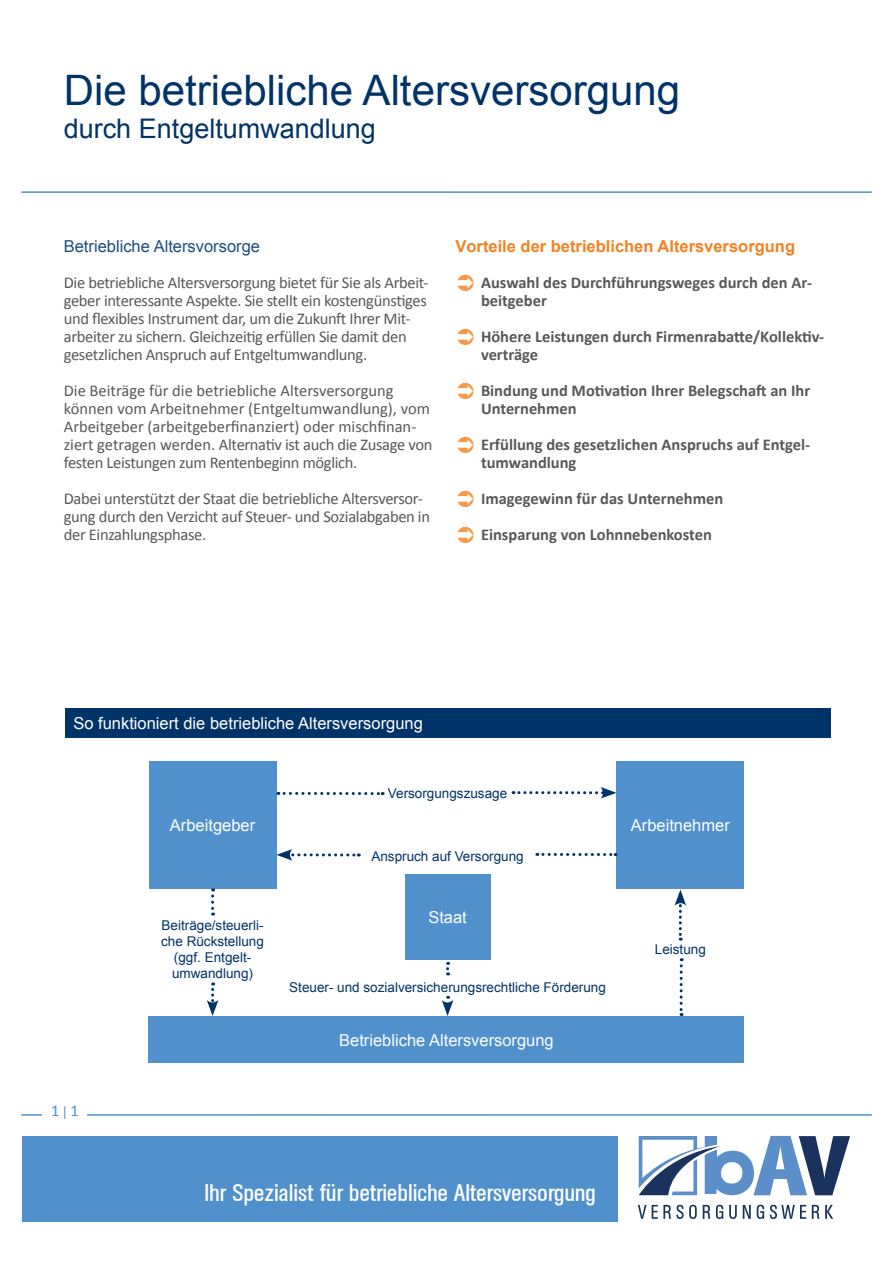
<style>
.page{position:relative;width:893px;height:1263px;background:#fff}
.page>*{position:absolute;margin:0;border:0;box-sizing:border-box;transform-origin:0 0}
.t1{font:42px "Arial";color:#003367}
.t2{font:27px "Arial";color:#003367}
.t3{font:24px "Agent Con DB Normal";color:#fff;scale:1.08 1}
.t4{font:16.5px/18px "Calibri";letter-spacing:-.02em;color:#57585a}
.t5{font:700 16.5px/18px "Calibri";color:#57585a}
.t6{font:16.5px/18px "Calibri";color:#57585a}
.t7{font:16.5px "Arial";color:#fff}
.t8{font:700 16.5px "Arial";color:#f58220}
.t9{font:16.5px "Arial";color:#1a4d7f}
.t10{font:16.5px "Calibri";color:#5090cc}
.t11{font:13.5px/16.2px "Arial";color:#003367;text-align:center}
.s1{font-family:"Arial";font-size:13.5px}
</style>
<div class="page">
<svg style="left:638px;top:1205px;width:59px;height:14px"></svg>
<svg style="left:703px;top:1205px;width:7px;height:14px"></svg>
<svg style="left:716px;top:1205px;width:7px;height:14px"></svg>
<svg style="left:729px;top:1205px;width:8px;height:14px"></svg>
<svg style="left:743px;top:1205px;width:8px;height:14px"></svg>
<svg style="left:757px;top:1205px;width:7px;height:14px"></svg>
<svg style="left:770px;top:1205px;width:36px;height:14px"></svg>
<svg style="left:812px;top:1205px;width:7px;height:14px"></svg>
<svg style="left:825px;top:1205px;width:8px;height:14px"></svg>
<svg style="left:639px;top:1136px;width:211px;height:59px"></svg>
<hr style="left:21px;top:1114px;width:851px;height:2px;background:#5090cc">
<div style="left:22px;top:1137px;width:595px;height:85px;background:#5090cc"></div>
<hr style="left:21px;top:191px;width:851px;height:2px;background:#5090cc">
<div style="left:43px;top:1103px;width:44px;height:19px;background:#fff"></div>
<div style="left:65px;top:708px;width:765px;height:29px;background:#003367"></div>
<div style="left:149px;top:1016px;width:595px;height:47px;background:#5090cc"></div>
<div style="left:149px;top:761px;width:127px;height:127px;background:#5090cc"></div>
<div style="left:617px;top:761px;width:127px;height:127px;background:#5090cc"></div>
<svg style="left:513px;top:787px;width:104px;height:12px"></svg>
<svg style="left:537px;top:853px;width:79px;height:3px"></svg>
<svg style="left:207px;top:982px;width:11px;height:34px"></svg>
<svg style="left:674px;top:890px;width:12px;height:51px"></svg>
<svg style="left:680px;top:958px;width:3px;height:58px"></svg>
<svg style="left:211px;top:888px;width:3px;height:27px"></svg>
<svg style="left:276px;top:849px;width:83px;height:12px"></svg>
<svg style="left:278px;top:792px;width:105px;height:3px"></svg>
<div style="left:405px;top:875px;width:85px;height:85px;background:#5090cc"></div>
<svg style="left:442px;top:996px;width:11px;height:20px"></svg>
<svg style="left:446px;top:962px;width:3px;height:13px"></svg>
<h1 class="t1" style="left:64px;top:62px;width:618px">Die betriebliche Altersversorgung</h1>
<h2 class="t2" style="left:64px;top:110px;width:314px">durch Entgeltumwandlung</h2>
<p class="t9" style="left:64px;top:235px;width:198px">Betriebliche Altersvorsorge</p>
<p class="t4" style="left:64px;top:273px;width:366px">Die betriebliche Altersversorgung bietet für Sie als Arbeit&shy;geber interessante Aspekte. Sie stellt ein kostengünstiges und flexibles Instrument dar, um die Zukunft Ihrer Mit&shy;arbeiter zu sichern. Gleichzeitig erfüllen Sie damit den gesetzlichen Anspruch auf Entgeltumwandlung.</p>
<p class="t6" style="left:64px;top:381px;width:370px">Die Beiträge für die betriebliche Altersversorgung können vom Arbeitnehmer (Entgeltumwandlung), vom Arbeitgeber (arbeitgeberfinanziert) oder mischfinan&shy;ziert getragen werden. Alternativ ist auch die Zusage von festen Leistungen zum Rentenbeginn möglich.</p>
<p class="t4" style="left:64px;top:489px;width:368px">Dabei unterstützt der Staat die betriebliche Altersversor&shy;gung durch den Verzicht auf Steuer- und Sozialabgaben in der Einzahlungsphase.</p>
<p class="t8" style="left:455px;top:235px;width:341px">Vorteile der betrieblichen Altersversorgung</p>
<p class="t5" style="left:481px;top:273px;width:333px">Auswahl des Durchführungsweges durch den Ar&shy;beitgeber</p>
<p class="t5" style="left:481px;top:327px;width:345px">Höhere Leistungen durch Firmenrabatte/Kollektiv&shy;verträge</p>
<p class="t5" style="left:481px;top:381px;width:331px">Bindung und Motivation Ihrer Belegschaft an Ihr<br>Unternehmen</p>
<p class="t5" style="left:481px;top:435px;width:331px">Erfüllung des gesetzlichen Anspruchs auf Entgel&shy;tumwandlung</p>
<p class="t5" style="left:481px;top:480px;width:244px;line-height:36px">Imagegewinn für das Unternehmen<br>Einsparung von Lohnnebenkosten</p>
<p class="t7" style="left:73px;top:711px;width:351px">So funktioniert die betriebliche Altersversorgung</p>
<p class="t11" style="left:388px;top:785px;width:121px">Versorgungszusage</p>
<p class="t7" style="left:170px;top:813px;width:87px">Arbeitgeber</p>
<p class="t7" style="left:631px;top:813px;width:101px">Arbeitnehmer</p>
<p class="t10" style="left:51px;top:1099px;width:29px">1 <span class="s1">|</span> 1</p>
<p class="t11" style="left:161px;top:917px;width:104px">Beiträge/steuerli&shy;che Rückstellung (ggf. Entgelt&shy;umwandlung)</p>
<p class="t11" style="left:371px;top:848px;width:154px">Anspruch auf Versorgung</p>
<p class="t7" style="left:428px;top:906px;width:40px">Staat</p>
<p class="t11" style="left:289px;top:979px;width:318px">Steuer- und sozialversicherungsrechtliche Förderung</p>
<p class="t7" style="left:339px;top:1028px;width:216px">Betriebliche Altersversorgung</p>
<p class="t11" style="left:655px;top:941px;width:53px">Leistung</p>
<h3 class="t3" style="left:204px;top:1179px;width:364px">Ihr Spezialist für betriebliche Altersversorgung</h3>
</div>
